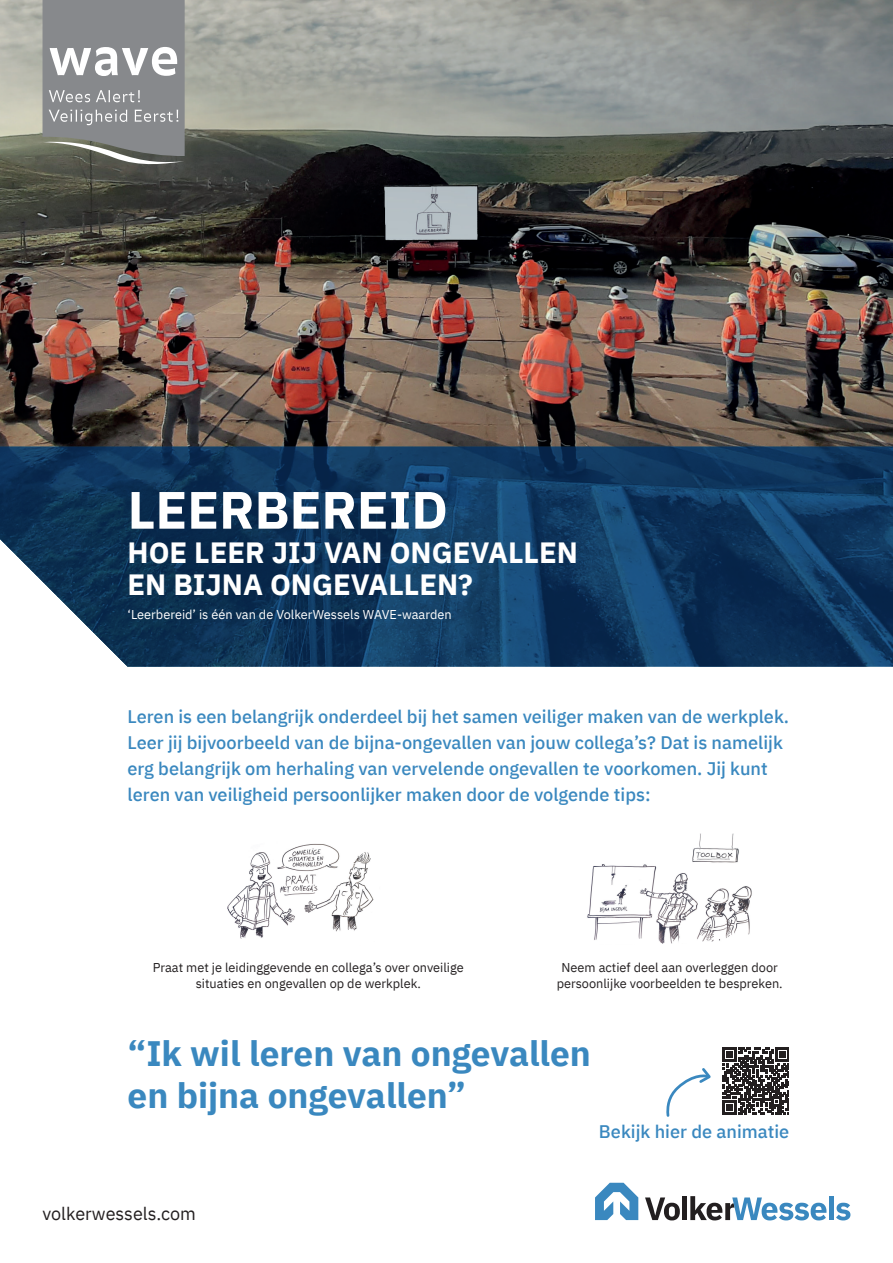
<style>
.page{position:relative;width:893px;height:1263px;background:#fff}
.page>*{position:absolute;margin:0;border:0;box-sizing:border-box;transform-origin:0 0}
.t1{font:700 52.5px "IBM Plex Sans";color:#fff}
.t2{font:700 35.25px/42px "IBM Plex Sans";color:#3a88bf}
.t3{font:700 29.25px/31.5px "IBM Plex Sans";color:#fff}
.t4{font:500 18.15px/25.9px "IBM Plex Sans";color:#3a88bf}
.t5{font:18px "IBM Plex Sans";color:#231f20}
.t6{font:12.75px/15.8px "IBM Plex Sans";color:#231f20;text-align:center}
.t7{font:12.75px "IBM Plex Sans";color:#fff}
</style>
<div class="page">
<img style="left:0;top:0;width:893px;height:446px">
<div style="left:682px;top:1196px;width:5px;height:24px;background:#231f20"></div>
<div style="left:829px;top:1196px;width:5px;height:24px;background:#3a88bf"></div>
<svg style="left:595px;top:1183px;width:43px;height:37px"></svg>
<svg style="left:690px;top:1196px;width:136px;height:24px"></svg>
<svg style="left:836px;top:1203px;width:14px;height:17px"></svg>
<svg style="left:645px;top:1197px;width:35px;height:23px"></svg>
<svg style="left:0;top:446px;width:893px;height:220px;background:#193f63"></svg>
<svg style="left:43px;top:0;width:142px;height:168px;background:#909293"></svg>
<img style="left:227px;top:843px;width:147px;height:96px">
<img style="left:587px;top:833px;width:165px;height:111px">
<svg style="left:722px;top:1047px;width:67px;height:67px"></svg>
<svg style="left:666px;top:1068px;width:45px;height:49px"></svg>
<h1 class="t1" style="left:128px;top:468px;width:322px">LEERBEREID</h1>
<h3 class="t3" style="left:128px;top:535px;width:452px">HOE LEER JIJ VAN ONGEVALLEN<br>EN BIJNA ONGEVALLEN?</h3>
<p class="t7" style="left:128px;top:605px;width:326px">‘Leerbereid’ is één van de VolkerWessels WAVE-waarden</p>
<p class="t4" style="left:128px;top:702px;width:663px">Leren is een belangrijk onderdeel bij het samen veiliger maken van de werkplek.<br>Leer jij bijvoorbeeld van de bijna-ongevallen van jouw collega’s? Dat is namelijk erg belangrijk om herhaling van vervelende ongevallen te voorkomen. Jij kunt leren van veiligheid persoonlijker maken door de volgende tips:</p>
<p class="t6" style="left:153px;top:959px;width:312px">Praat met je leidinggevende en collega’s over onveilige situaties en ongevallen op de werkplek.</p>
<p class="t6" style="left:557px;top:959px;width:228px">Neem actief deel aan overleggen door persoonlijke voorbeelden te bespreken.</p>
<h2 class="t2" style="left:128px;top:1030px;width:465px">“Ik wil leren van ongevallen en bijna ongevallen”</h2>
<p class="t4" style="left:599px;top:1116px;width:192px">Bekijk hier de animatie</p>
<p class="t5" style="left:43px;top:1200px;width:155px">volkerwessels.com</p>
</div>
